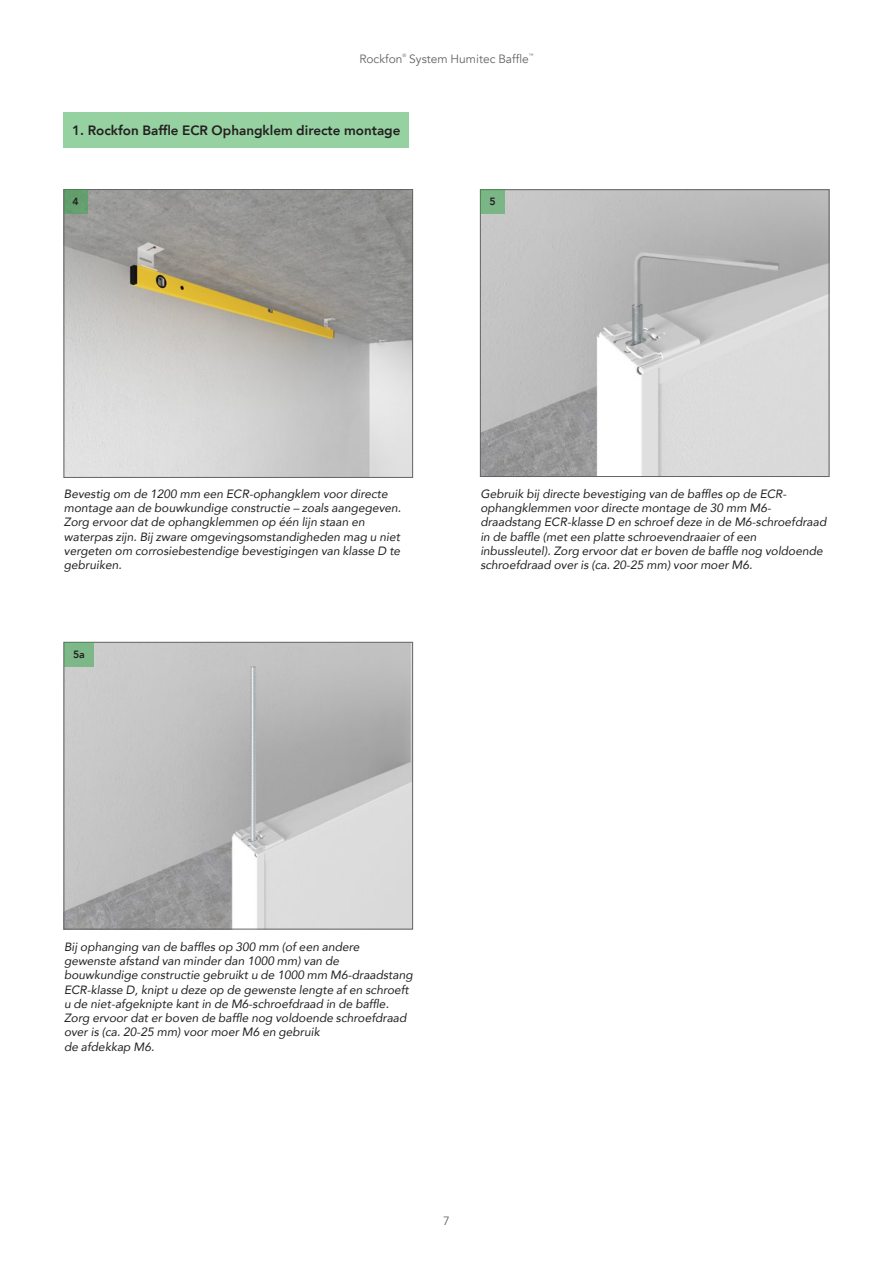
<style>
.page{position:relative;width:893px;height:1263px;background:#fff}
.page>*{position:absolute;margin:0;border:0;box-sizing:border-box;transform-origin:0 0}
.t1{font:800 13.5px "Avenir";color:#231f20}
.t2{font:italic 12px/14.2px "Avenir";color:#231f20}
.t3{font:12px "Avenir";color:#636466}
.t4{font:800 10.5px "Avenir";color:#231f20}
.t5{font:4.8px "Avenir";color:#636466}
</style>
<div class="page">
<img style="left:66px;top:191px;width:345px;height:285px">
<div style="left:64px;top:189px;width:349px;height:289px;border:1px solid #636466"></div>
<div style="left:64px;top:190px;width:24px;height:24px;background:#659f6e"></div>
<img style="left:482px;top:192px;width:345px;height:283px">
<div style="left:480px;top:190px;width:349px;height:287px;border:1px solid #636466"></div>
<img style="left:66px;top:644px;width:345px;height:283px">
<div style="left:64px;top:642px;width:349px;height:287px;border:1px solid #636466"></div>
<div style="left:480px;top:190px;width:25px;height:24px;background:#7bb686"></div>
<div style="left:64px;top:642px;width:30px;height:24px;background:#7db888"></div>
<div style="left:64px;top:113px;width:345px;height:35px;background:#96d1a1"></div>
<p class="t3" style="left:359px;top:52px;width:45px">Rockfon</p>
<p class="t5" style="left:402px;top:53px;width:5px">®</p>
<p class="t3" style="left:409px;top:52px;width:121px">System Humitec Baffle</p>
<p class="t5" style="left:529px;top:53px;width:6px">™</p>
<p class="t1" style="left:72px;top:120px;width:330px">1. Rockfon Baffle ECR Ophangklem directe montage</p>
<p class="t4" style="left:72px;top:194px;width:8px">4</p>
<p class="t4" style="left:489px;top:194px;width:8px">5</p>
<p class="t2" style="left:64px;top:486px;width:339px">Bevestig om de 1200 mm een ECR-ophangklem voor directe montage aan de bouwkundige constructie – zoals aangegeven.<br>Zorg ervoor dat de ophangklemmen op één lijn staan en waterpas zijn. Bij zware omgevingsomstandigheden mag u niet vergeten om corrosiebestendige bevestigingen van klasse D te gebruiken.</p>
<p class="t2" style="left:480px;top:487px;width:348px">Gebruik bij directe bevestiging van de baffles op de ECR&shy;ophangklemmen voor directe montage de 30 mm M6- draadstang ECR-klasse D en schroef deze in de M6-schroefdraad in de baffle (met een platte schroevendraaier of een inbussleutel). Zorg ervoor dat er boven de baffle nog voldoende schroefdraad over is (ca. 20-25 mm) voor moer M6.</p>
<p class="t4" style="left:73px;top:646px;width:13px">5a</p>
<p class="t2" style="left:64px;top:939px;width:350px">Bij ophanging van de baffles op 300 mm (of een andere gewenste afstand van minder dan 1000 mm) van de bouwkundige constructie gebruikt u de 1000 mm M6-draadstang ECR-klasse D, knipt u deze op de gewenste lengte af en schroeft u de niet-afgeknipte kant in de M6-schroefdraad in de baffle.<br>Zorg ervoor dat er boven de baffle nog voldoende schroefdraad over is (ca. 20-25 mm) voor moer M6 en gebruik<br>de afdekkap M6.</p>
<p class="t3" style="left:443px;top:1213px;width:8px">7</p>
</div>
